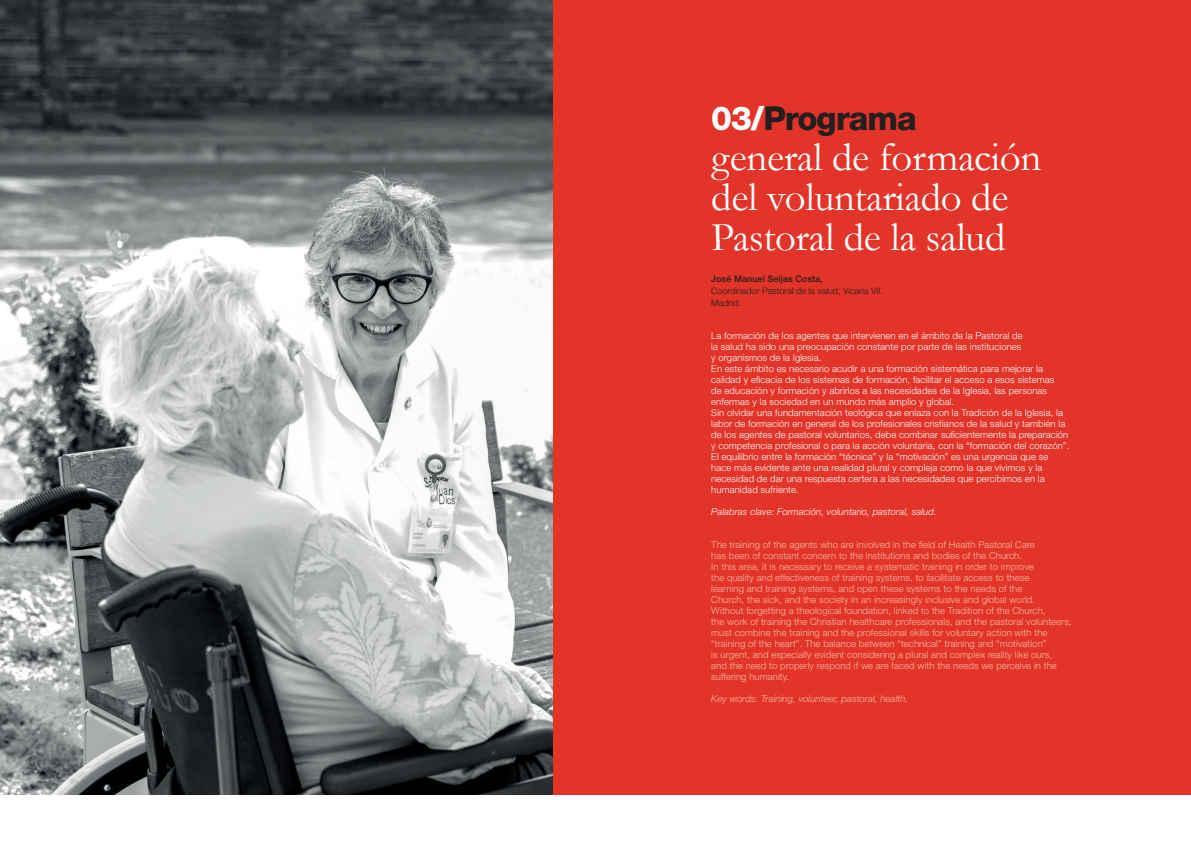
<style>
.page{position:relative;width:1191px;height:842px;background:#fff}
.page>*{position:absolute;margin:0;border:0;box-sizing:border-box;transform-origin:0 0}
.t1{font:41px/40px "Garamond";letter-spacing:-.01em;color:#fff}
.t2{font:800 33px "Helvetica Neue LT Std";letter-spacing:-.03em;color:#231f20}
.t3{font:300 9.5px/11px "Helvetica Neue LT Std";letter-spacing:.01em;color:#fff}
.t4{font:300 9.5px/11px "Helvetica Neue LT Std";letter-spacing:.01em;color:#f6bba2}
.t5{font:italic 300 9.5px "Helvetica Neue LT Std";letter-spacing:.01em;color:#fff}
.t6{font:italic 300 9.5px "Helvetica Neue LT Std";letter-spacing:.01em;color:#f6bba2}
.t7{font:300 9px/12px "Helvetica Neue LT Std";color:#231f20}
.s1{color:#fff}
.s2{font-weight:500}
</style>
<div class="page">
<div style="left:553px;top:0;width:638px;height:794px;background:#e23429"></div>
<img style="left:0;top:0;width:553px;height:794px">
<p class="t2" style="left:711px;top:98px;width:207px"><span class="s1">03/</span>Programa</p>
<p class="t1" style="left:711px;top:136px;width:331px">general de formación del voluntariado de<br>Pastoral de la salud</p>
<p class="t7" style="left:711px;top:272px;width:173px"><span class="s2">José Manuel Seijas Costa,<br></span>Coordinador Pastoral de la salud, Vicaría VII.<br>Madrid.</p>
<p class="t3" style="left:711px;top:330px;width:359px">La formación de los agentes que intervienen en el ámbito de la Pastoral de<br>la salud ha sido una preocupación constante por parte de las instituciones<br>y organismos de la Iglesia.<br>En este ámbito es necesario acudir a una formación sistemática para mejorar la calidad y eficacia de los sistemas de formación, facilitar el acceso a esos sistemas<br>de educación y formación y abrirlos a las necesidades de la Iglesia, las personas enfermas y la sociedad en un mundo más amplio y global.<br>Sin olvidar una fundamentación teológica que enlaza con la Tradición de la Iglesia, la labor de formación en general de los profesionales cristianos de la salud y también la de los agentes de pastoral voluntarios, debe combinar suficientemente la preparación y competencia profesional o para la acción voluntaria, con la “formación del corazón”.<br>El equilibrio entre la formación “técnica” y la “motivación” es una urgencia que se hace más evidente ante una realidad plural y compleja como la que vivimos y la necesidad de dar una respuesta certera a las necesidades que percibimos en la humanidad sufriente.</p>
<p class="t5" style="left:711px;top:506px;width:227px">Palabras clave: Formación, voluntario, pastoral, salud.</p>
<p class="t4" style="left:711px;top:539px;width:362px">The training of the agents who are involved in the field of Health Pastoral Care<br>has been of constant concern to the institutions and bodies of the Church.<br>In this area, it is necessary to receive a systematic training in order to improve<br>the quality and effectiveness of training systems, to facilitate access to these<br>learning and training systems, and open these systems to the needs of the<br>Church, the sick, and the society in an increasingly inclusive and global world.<br>Without forgetting a theological foundation, linked to the Tradition of the Church,<br>the work of training the Christian healthcare professionals, and the pastoral volunteers, must combine the training and the professional skills for voluntary action with the “training of the heart”. The balance between “technical” training and “motivation”<br>is urgent, and especially evident considering a plural and complex reality like ours,<br>and the need to properly respond if we are faced with the needs we perceive in the suffering humanity.</p>
<p class="t6" style="left:711px;top:693px;width:198px">Key words: Training, volunteer, pastoral, health.</p>
</div>
